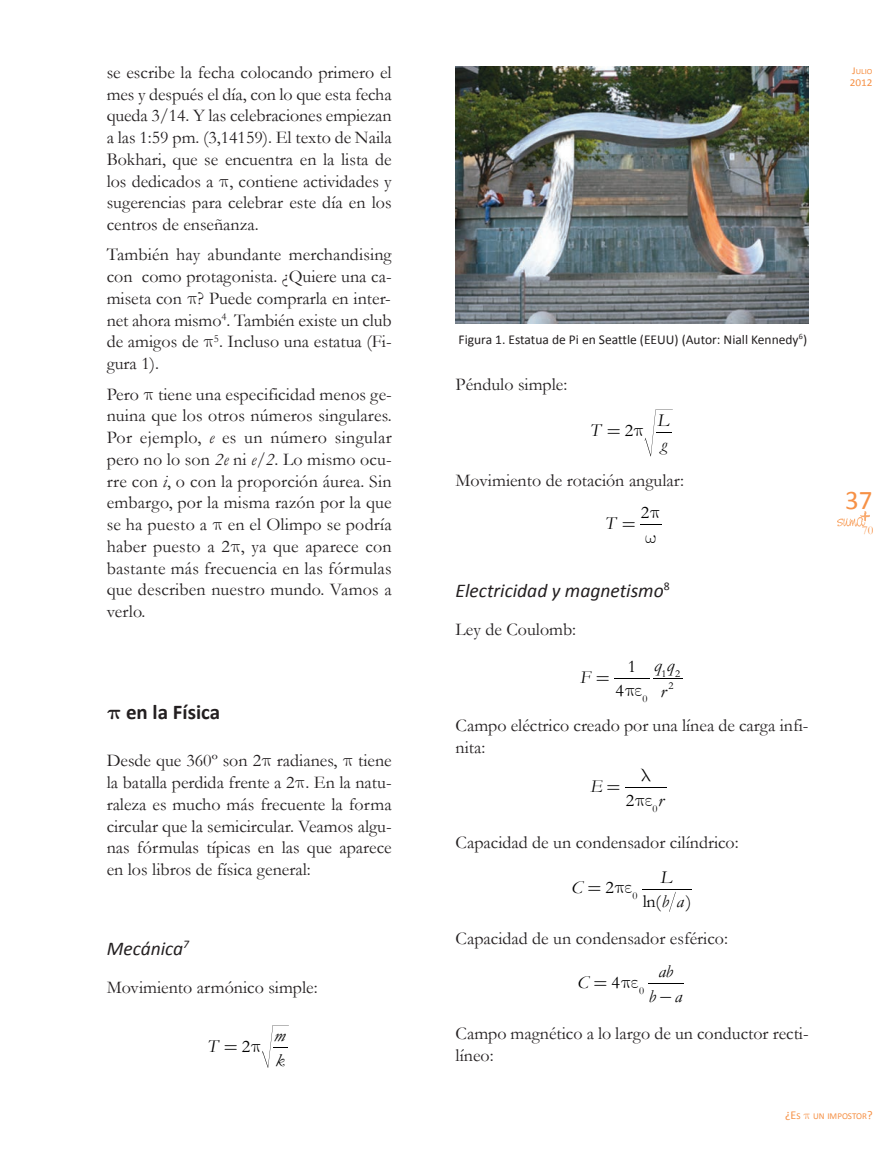
<style>
.page{position:relative;width:894px;height:1150px;background:#fff}
.page>*{position:absolute;margin:0;border:0;box-sizing:border-box;transform-origin:0 0}
.t1{font:27px "Calibri";color:#f69146}
.t2{font:700 21px "Calibri";color:#231f20}
.t3{font:italic 19.5px "Calibri";color:#231f20}
.t4{font:18px/21.8px "Garamond";color:#231f20;text-align:justify}
.t5{font:italic 18px/24.8px "Garamond";color:#000}
.t6{font:18px/24.8px "Garamond";color:#000;text-align:center}
.t7{font:13.5px "Calibri";color:#231f20}
.t8{font:12px "Calibri";color:#f69146}
.t9{font:12px "Garamond";color:#f69146}
.t10{font:10.8px/12.5px "Garamond";color:#000;text-align:center}
.t11{font:10.5px "Calibri";color:#f69146;scale:1.07 1}
.t12{font:9px "Calibri";color:#f69146}
.t13{font:7.8px "Calibri";color:#f69146;scale:1.07 1}
.s1{font-style:italic}
.s2{font-size:10.5px}
.s3{font-size:9px}
.s4{font-size:12px}
</style>
<div class="page">
<img style="left:837px;top:512px;width:32px;height:15px">
<img style="left:455px;top:66px;width:353px;height:258px">
<svg style="left:640px;top:524px;width:21px;height:1px"></svg>
<hr style="left:614px;top:678px;width:35px;height:1px;background:#000">
<svg style="left:653px;top:678px;width:29px;height:1px"></svg>
<hr style="left:624px;top:787px;width:42px;height:1px;background:#000">
<svg style="left:669px;top:893px;width:6px;height:18px"></svg>
<hr style="left:642px;top:889px;width:49px;height:1px;background:#000">
<hr style="left:648px;top:983px;width:36px;height:1px;background:#000">
<svg style="left:262px;top:1025px;width:27px;height:42px"></svg>
<svg style="left:644px;top:409px;width:28px;height:47px"></svg>
<p class="t4" style="left:107px;top:62px;width:286px">se escribe la fecha colocando primero el mes y después el día, con lo que esta fecha queda 3/14. Y las celebraciones empiezan a las 1:59 pm. (3,14159). el texto de naila Bokhari, que se encuentra en la lista de los dedicados a , contiene actividades y sugerencias para celebrar este día en los centros de enseñanza.</p>
<p class="t4" style="left:107px;top:244px;width:286px">también hay abundante merchandising con como protagonista. ¿Quiere una ca&shy;miseta con ? Puede comprarla en inter&shy;net ahora mismo<sup>4</sup>. también existe un club de amigos de <sup>5</sup>. incluso una estatua (Fi&shy;gura 1).</p>
<p class="t4" style="left:107px;top:383px;width:287px">Pero tiene una especificidad menos ge&shy;nuina que los otros números singulares.<br>Por ejemplo, <span class="s1">e</span> es un número singular pero no lo son <span class="s1">2e</span> ni <span class="s1">e/2</span>. Lo mismo ocu&shy;rre con <span class="s1">i</span>, o con la proporción áurea. sin embargo, por la misma razón por la que se ha puesto a en el Olimpo se podría haber puesto a 2 , ya que aparece con bastante más frecuencia en las fórmulas que describen nuestro mundo. Vamos a verlo.</p>
<p class="t2" style="left:126px;top:703px;width:96px">en la Física</p>
<p class="t4" style="left:107px;top:750px;width:286px">Desde que 360º son 2 radianes, tiene la batalla perdida frente a 2 . en la natu&shy;raleza es mucho más frecuente la forma circular que la semicircular. Veamos algu&shy;nas fórmulas típicas en las que aparece en los libros de física general:</p>
<p class="t3" style="left:107px;top:940px;width:84px">Mecánica<sup>7</sup></p>
<p class="t4" style="left:107px;top:977px;width:212px">movimiento armónico simple:</p>
<p class="t5" style="left:207px;top:1034px;width:12px">T</p>
<p class="t5" style="left:274px;top:1023px;width:13px">m k</p>
<p class="t6" style="left:242px;top:1034px;width:10px">2</p>
<p class="t13" style="left:852px;top:67px;width:20px"><span class="s2">J</span>ulIo</p>
<p class="t11" style="left:849px;top:76px;width:23px">2012</p>
<p class="t7" style="left:458px;top:331px;width:350px">Figura 1. Estatua de Pi en seattle (EEuu) (Autor: Niall Kennedy<sup>6</sup>)</p>
<p class="t4" style="left:455px;top:374px;width:113px">Péndulo simple:</p>
<p class="t5" style="left:590px;top:419px;width:12px">T</p>
<p class="t5" style="left:657px;top:408px;width:13px">L g</p>
<p class="t6" style="left:624px;top:419px;width:10px">2</p>
<p class="t4" style="left:455px;top:469px;width:230px">movimiento de rotación angular:</p>
<p class="t5" style="left:605px;top:511px;width:12px">T</p>
<p class="t6" style="left:640px;top:500px;width:10px">2</p>
<p class="t3" style="left:455px;top:582px;width:215px">Electricidad y magnetismo<sup>8</sup></p>
<p class="t4" style="left:455px;top:619px;width:122px">Ley de Coulomb:</p>
<p class="t6" style="left:615px;top:654px;width:34px">1<br>4 <sub>0</sub></p>
<p class="t10" style="left:661px;top:667px;width:20px">1 2<br>2</p>
<p class="t5" style="left:580px;top:665px;width:12px">F</p>
<p class="t5" style="left:654px;top:652px;width:22px;line-height:25.8px;text-align:center">q q r</p>
<p class="t4" style="left:455px;top:714px;width:354px">Campo eléctrico creado por una línea de carga infi&shy;nita:</p>
<p class="t5" style="left:590px;top:774px;width:14px">E</p>
<p class="t6" style="left:625px;top:788px;width:10px">2</p>
<p class="t5" style="left:652px;top:788px;width:13px">r<sub>0</sub></p>
<p class="t4" style="left:455px;top:832px;width:284px">Capacidad de un condensador cilíndrico:</p>
<p class="t5" style="left:571px;top:875px;width:13px">C</p>
<p class="t6" style="left:642px;top:864px;width:50px"><span class="s1">L<br></span>ln(<span class="s1">b a</span>)</p>
<p class="t6" style="left:605px;top:875px;width:10px">2</p>
<p class="t10" style="left:632px;top:889px;width:7px">0</p>
<p class="t4" style="left:455px;top:927px;width:274px">Capacidad de un condensador esférico:</p>
<p class="t5" style="left:577px;top:970px;width:13px">C</p>
<p class="t5" style="left:648px;top:959px;width:35px;text-align:center">ab<br>b a</p>
<p class="t6" style="left:611px;top:970px;width:34px">4 <sub>0</sub></p>
<p class="t4" style="left:455px;top:1023px;width:354px">Campo magnético a lo largo de un conductor recti&shy;líneo:</p>
<h1 class="t1" style="left:845px;top:483px;width:29px">37</h1>
<p class="t9" style="left:862px;top:523px;width:13px">70</p>
<p class="t8" style="left:784px;top:1107px;width:17px">¿E<span class="s3">s</span></p>
<p class="t12" style="left:812px;top:1110px;width:61px">uN ImPostor<span class="s4">?</span></p>
</div>
